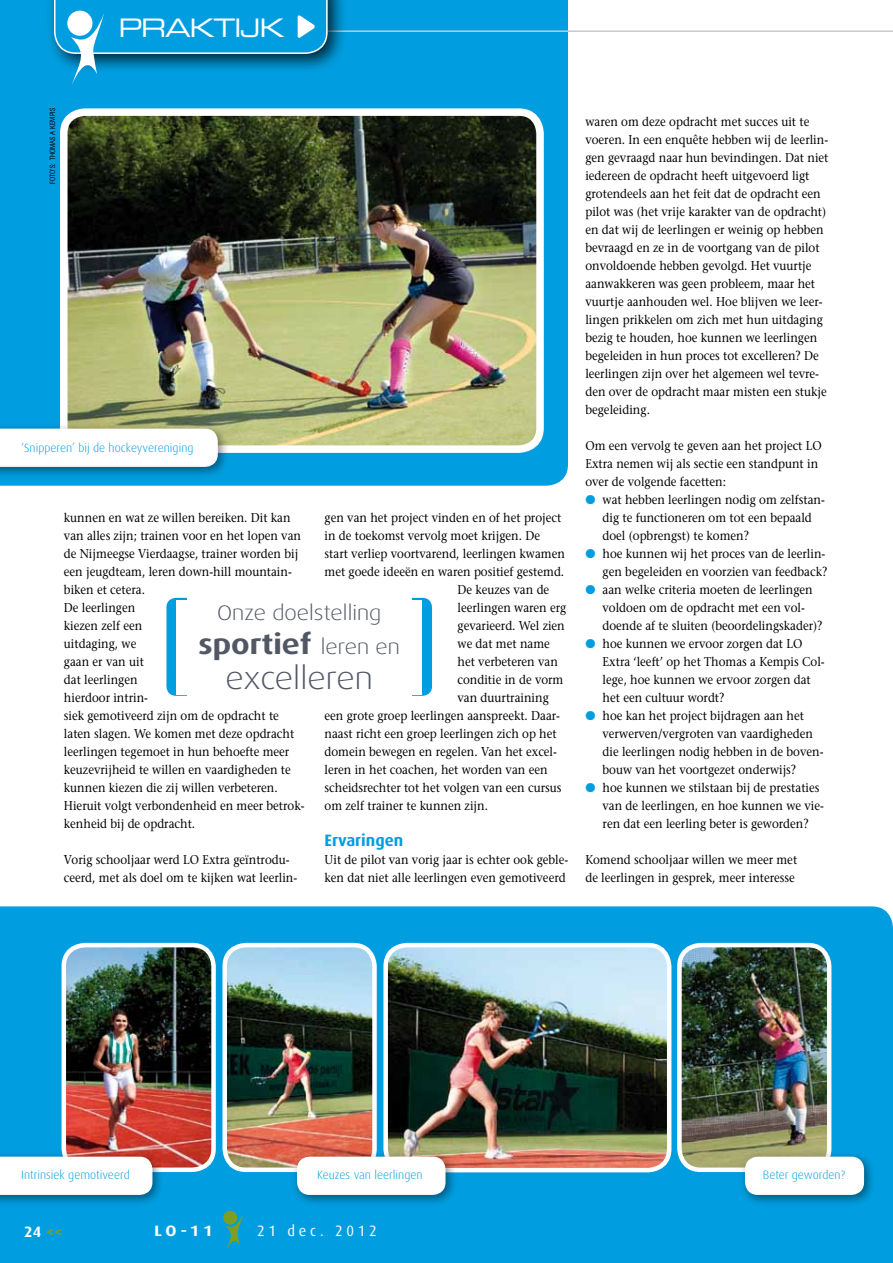
<style>
.page{position:relative;width:893px;height:1263px;background:#fff}
.page>*{position:absolute;margin:0;border:0;box-sizing:border-box;transform-origin:0 0}
.t1{font:300 31.5px "Dax Wide";color:#525765}
.t2{font:700 28.5px "Dax Wide";color:#525765}
.t3{font:25.5px "Eurostile LT Std Ex 2";letter-spacing:-.05em;color:#fff}
.t4{font:300 21px "Dax Wide";color:#525765}
.t5{font:700 16.5px "Dax";color:#009ee0}
.t6{font:15px "Dax";letter-spacing:.26em;color:#fff;scale:.96 1}
.t7{font:700 15px "Dax Wide";color:#fff}
.t8{font:700 15px "Dax";color:#fff}
.t9{font:12.75px/18px "Stone Serif";color:#000;scale:.9 1}
.t10{font:300 12px "Dax";color:#009ee0}
.t11{font:7.5px "Imago";letter-spacing:.025em;color:#000;scale:.8 1}
.s1{font-weight:300;font-size:21px}
.s2{color:#009ee0}
.s3{color:#7d9e22}
</style>
<div class="page">
<div style="left:0;top:906px;width:893px;height:357px;background:#009ee0"></div>
<div style="left:0;top:0;width:568px;height:486px;background:#009ee0"></div>
<div style="left:45px;top:0;width:302px;height:73px;background:#000;opacity:.75"></div>
<div style="left:166px;top:598px;width:266px;height:98px;background:#009ee0;border-radius:10px"></div>
<div style="left:187px;top:594px;width:224px;height:106px;background:#fff"></div>
<div style="left:176px;top:600px;width:245px;height:94px;background:#fff"></div>
<svg style="left:54px;top:0;width:839px;height:85px"></svg>
<svg style="left:223px;top:1211px;width:14px;height:14px"></svg>
<svg style="left:225px;top:1212px;width:19px;height:40px"></svg>
<img style="left:64px;top:112px;width:476px;height:337px">
<div style="left:60px;top:108px;width:484px;height:345px;border:8px solid #fff;border-radius:21px"></div>
<img style="left:64px;top:945px;width:150px;height:225px">
<div style="left:62px;top:943px;width:154px;height:229px;border:4px solid #fff;border-radius:21px"></div>
<img style="left:225px;top:945px;width:149px;height:225px">
<div style="left:222px;top:943px;width:155px;height:229px;border:4px solid #fff;border-radius:21px"></div>
<img style="left:386px;top:945px;width:283px;height:225px">
<div style="left:383px;top:943px;width:288px;height:229px;border:4px solid #fff;border-radius:21px"></div>
<img style="left:679px;top:945px;width:150px;height:225px">
<div style="left:677px;top:943px;width:154px;height:229px;border:4px solid #fff;border-radius:21px"></div>
<div style="left:0;top:422px;width:229px;height:56px;background:#000;opacity:.45"></div>
<svg style="left:0;top:429px;width:218px;height:38px"></svg>
<div style="left:0;top:1150px;width:164px;height:56px;background:#000;opacity:.45"></div>
<svg style="left:0;top:1156px;width:152px;height:39px"></svg>
<div style="left:290px;top:1150px;width:167px;height:56px;background:#000;opacity:.45"></div>
<div style="left:297px;top:1156px;width:148px;height:39px;background:#fff;border-radius:13px"></div>
<div style="left:738px;top:1150px;width:138px;height:56px;background:#000;opacity:.45"></div>
<div style="left:745px;top:1156px;width:119px;height:39px;background:#fff;border-radius:13px"></div>
<h3 class="t3" style="left:118px;top:10px;width:168px">PRAKTIJK</h3>
<p class="t11" style="left:48px;top:184px;width:96px;rotate:-90deg">Foto’s: Thomas a Kempis</p>
<p class="t10" style="left:21px;top:442px;width:174px">‘Snipperen’ bij de hockeyvereniging</p>
<p class="t9" style="left:325px;top:509px;width:265px">gen van het project vinden en of het project</p>
<p class="t9" style="left:325px;top:527px;width:241px">in de toekomst vervolg moet krijgen. De</p>
<p class="t9" style="left:325px;top:545px;width:269px">start verliep voortvarend, leerlingen kwamen</p>
<p class="t9" style="left:325px;top:563px;width:268px">met goede ideeën en waren positief gestemd.</p>
<p class="t9" style="left:458px;top:581px;width:103px">De keuzes van de</p>
<p class="t9" style="left:458px;top:599px;width:122px">leerlingen waren erg</p>
<p class="t9" style="left:458px;top:617px;width:121px">gevarieerd. Wel zien</p>
<p class="t9" style="left:458px;top:635px;width:104px">we dat met name</p>
<p class="t9" style="left:458px;top:653px;width:113px">het verbeteren van</p>
<p class="t9" style="left:458px;top:671px;width:119px">conditie in de vorm</p>
<p class="t9" style="left:458px;top:689px;width:103px">van duurtraining</p>
<p class="t9" style="left:325px;top:707px;width:263px">een grote groep leerlingen aanspreekt. Daar-</p>
<p class="t9" style="left:325px;top:725px;width:259px">naast richt een groep leerlingen zich op het</p>
<p class="t9" style="left:325px;top:743px;width:260px">domein bewegen en regelen. Van het excel-</p>
<p class="t9" style="left:325px;top:761px;width:249px">leren in het coachen, het worden van een</p>
<p class="t9" style="left:325px;top:779px;width:265px">scheidsrechter tot het volgen van een cursus</p>
<p class="t9" style="left:325px;top:797px;width:183px">om zelf trainer te kunnen zijn.</p>
<p class="t5" style="left:325px;top:831px;width:80px">Ervaringen</p>
<p class="t9" style="left:325px;top:851px;width:272px">Uit de pilot van vorig jaar is echter ook geble&shy;ken dat niet alle leerlingen even gemotiveerd</p>
<p class="t9" style="left:64px;top:509px;width:269px">kunnen en wat ze willen bereiken. Dit kan van alles zijn; trainen voor en het lopen van de Nijmeegse Vierdaagse, trainer worden bij een jeugdteam, leren down-hill mountain&shy;biken et cetera.<br>De leerlingen<br>kiezen zelf een<br>uitdaging, we<br>gaan er van uit<br>dat leerlingen<br>hierdoor intrin-<br>siek gemotiveerd zijn om de opdracht te laten slagen. We komen met deze opdracht leerlingen tegemoet in hun behoefte meer keuzevrijheid te willen en vaardigheden te kunnen kiezen die zij willen verbeteren.<br>Hieruit volgt verbondenheid en meer betrok&shy;kenheid bij de opdracht.</p>
<p class="t9" style="left:64px;top:851px;width:261px">Vorig schooljaar werd LO Extra geïntrodu&shy;ceerd, met als doel om te kijken wat leerlin-</p>
<h3 class="t4" style="left:217px;top:601px;width:166px">Onze doelstelling</h3>
<h2 class="t2" style="left:199px;top:628px;width:203px">sportief <span class="s1">leren en</span></h2>
<h1 class="t1" style="left:225px;top:660px;width:149px">excelleren</h1>
<p class="t9" style="left:585px;top:113px;width:272px">waren om deze opdracht met succes uit te voeren. In een enquête hebben wij de leerlin&shy;gen gevraagd naar hun bevindingen. Dat niet iedereen de opdracht heeft uitgevoerd ligt grotendeels aan het feit dat de opdracht een pilot was (het vrije karakter van de opdracht) en dat wij de leerlingen er weinig op hebben bevraagd en ze in de voortgang van de pilot onvoldoende hebben gevolgd. Het vuurtje aanwakkeren was geen probleem, maar het vuurtje aanhouden wel. Hoe blijven we leer&shy;lingen prikkelen om zich met hun uitdaging bezig te houden, hoe kunnen we leerlingen begeleiden in hun proces tot excelleren? De leerlingen zijn over het algemeen wel tevre&shy;den over de opdracht maar misten een stukje begeleiding.</p>
<p class="t9" style="left:585px;top:437px;width:264px">Om een vervolg te geven aan het project LO<br>Extra nemen wij als sectie een standpunt in over de volgende facetten:</p>
<p class="t9" style="left:603px;top:491px;width:249px;text-indent:-17px"><span class="s2">●</span> wat hebben leerlingen nodig om zelfstan&shy;dig te functioneren om tot een bepaald doel (opbrengst) te komen?</p>
<p class="t9" style="left:585px;top:545px;width:270px;text-align:right"><span class="s2">●</span> hoe kunnen wij het proces van de leerlin&shy;gen begeleiden en voorzien van feedback?</p>
<p class="t9" style="left:603px;top:581px;width:246px;text-indent:-17px"><span class="s2">●</span> aan welke criteria moeten de leerlingen voldoen om de opdracht met een vol&shy;doende af te sluiten (beoordelingskader)?</p>
<p class="t9" style="left:603px;top:635px;width:248px;text-indent:-17px"><span class="s2">●</span> hoe kunnen we ervoor zorgen dat LO Extra ‘leeft’ op het Thomas a Kempis Col&shy;lege, hoe kunnen we ervoor zorgen dat het een cultuur wordt?</p>
<p class="t9" style="left:603px;top:707px;width:247px;text-indent:-17px"><span class="s2">●</span> hoe kan het project bijdragen aan het verwerven/vergroten van vaardigheden die leerlingen nodig hebben in de boven&shy;bouw van het voortgezet onderwijs?</p>
<p class="t9" style="left:603px;top:779px;width:247px;text-indent:-17px"><span class="s2">●</span> hoe kunnen we stilstaan bij de prestaties van de leerlingen, en hoe kunnen we vie&shy;ren dat een leerling beter is geworden?</p>
<p class="t9" style="left:585px;top:851px;width:237px">Komend schooljaar willen we meer met de leerlingen in gesprek, meer interesse</p>
<p class="t10" style="left:21px;top:1169px;width:110px">I ntrinsiek gemotiveerd</p>
<p class="t10" style="left:317px;top:1169px;width:107px">Keuzes van leerlingen</p>
<p class="t10" style="left:763px;top:1169px;width:84px">Beter geworden?</p>
<p class="t8" style="left:24px;top:1223px;width:40px">24 <span class="s3">&lt;&lt;</span></p>
<p class="t7" style="left:154px;top:1223px;width:60px">LO-11</p>
<p class="t6" style="left:257px;top:1223px;width:126px">21 dec. 2012</p>
</div>
